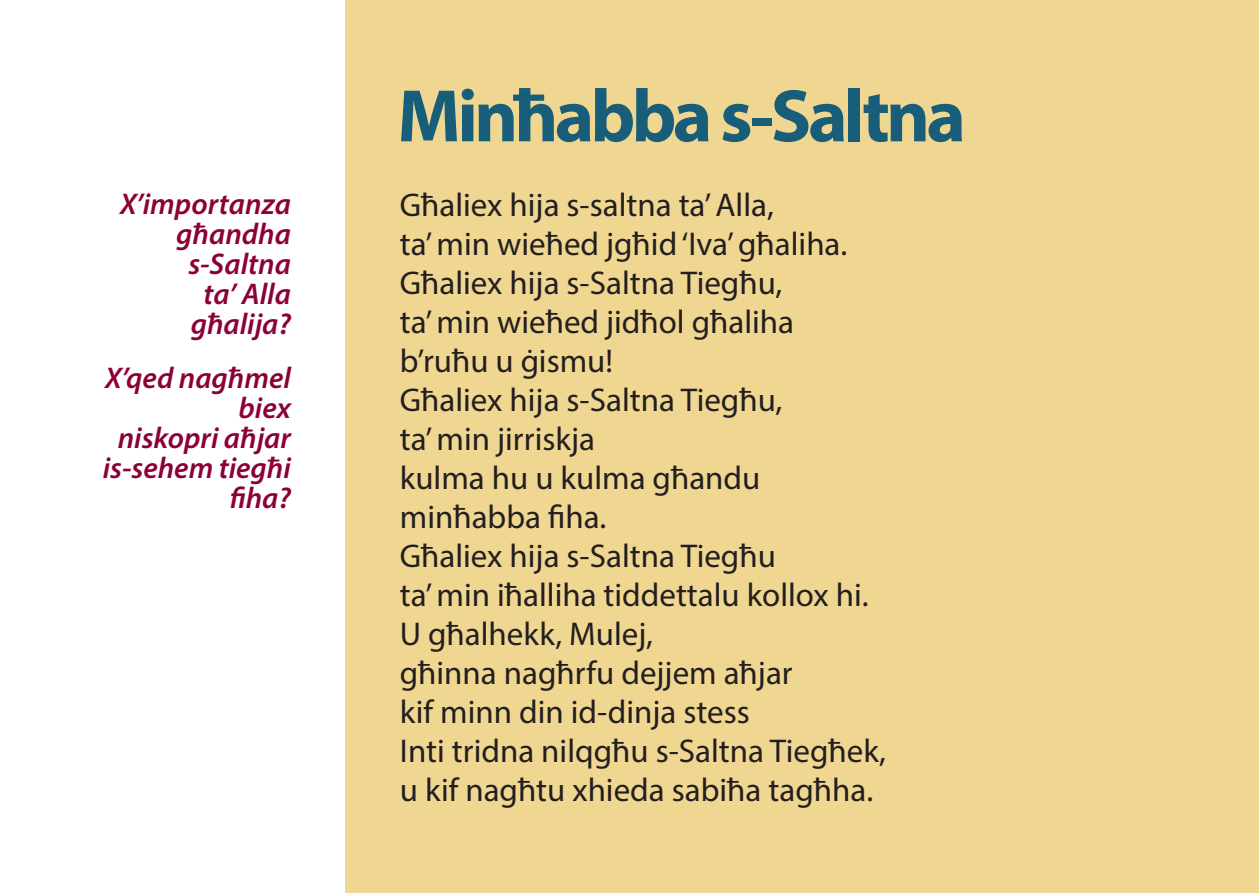
<style>
.page{position:relative;width:1259px;height:893px;background:#fff}
.page>*{position:absolute;margin:0;border:0;box-sizing:border-box;transform-origin:0 0}
.jub-boldheadings{font:700 75px "Myriad Pro";letter-spacing:-.05em;color:#185e7a}
.t1{font:33px "Myriad Pro";color:#231f20}
.t2{font:italic 600 30px/30px "Myriad Pro";color:#8b0036;text-align:right}
</style>
<div class="page">
<div style="left:345px;top:0;width:914px;height:893px;background:#f0d791"></div>
<p class="t2" style="left:120px;top:188px;width:172px">X’importanza għandha</p>
<p class="t2" style="left:188px;top:248px;width:104px">s-Saltna</p>
<p class="t2" style="left:204px;top:278px;width:89px">ta’ Alla</p>
<p class="t2" style="left:191px;top:308px;width:102px">għalija?</p>
<p class="t2" style="left:105px;top:362px;width:187px">X’qed nagħmel</p>
<p class="t2" style="left:238px;top:392px;width:54px">biex</p>
<p class="t2" style="left:118px;top:422px;width:175px">niskopri aħjar</p>
<p class="t2" style="left:103px;top:452px;width:190px">is-sehem tiegħi</p>
<p class="t2" style="left:230px;top:482px;width:63px">fiha?</p>
<p class="jub-boldheadings" style="left:397px;top:67px;width:570px">Minħabba s-Saltna</p>
<p class="t1" style="left:400px;top:185px;width:375px">Għaliex hija s-saltna ta’ Alla,</p>
<p class="t1" style="left:400px;top:224px;width:449px">ta’ min wieħed jgħid ‘Iva’ għaliha.</p>
<p class="t1" style="left:400px;top:263px;width:384px">Għaliex hija s-Saltna Tiegħu,</p>
<p class="t1" style="left:400px;top:302px;width:396px">ta’ min wieħed jidħol għaliha</p>
<p class="t1" style="left:400px;top:341px;width:215px">b’ruħu u ġismu!</p>
<p class="t1" style="left:400px;top:380px;width:384px">Għaliex hija s-Saltna Tiegħu,</p>
<p class="t1" style="left:400px;top:419px;width:197px">ta’ min jirriskja</p>
<p class="t1" style="left:400px;top:458px;width:362px">kulma hu u kulma għandu</p>
<p class="t1" style="left:400px;top:497px;width:208px">minħabba fiha.</p>
<p class="t1" style="left:400px;top:536px;width:377px">Għaliex hija s-Saltna Tiegħu</p>
<p class="t1" style="left:400px;top:575px;width:470px">ta’ min iħalliha tiddettalu kollox hi.</p>
<p class="t1" style="left:400px;top:614px;width:255px">U għalhekk, Mulej,</p>
<p class="t1" style="left:400px;top:653px;width:394px">għinna nagħrfu dejjem aħjar</p>
<p class="t1" style="left:400px;top:692px;width:351px">kif minn din id-dinja stess</p>
<p class="t1" style="left:400px;top:731px;width:488px">Inti tridna nilqgħu s-Saltna Tiegħek,</p>
<p class="t1" style="left:400px;top:770px;width:475px">u kif nagħtu xhieda sabiħa tagħha.</p>
</div>
